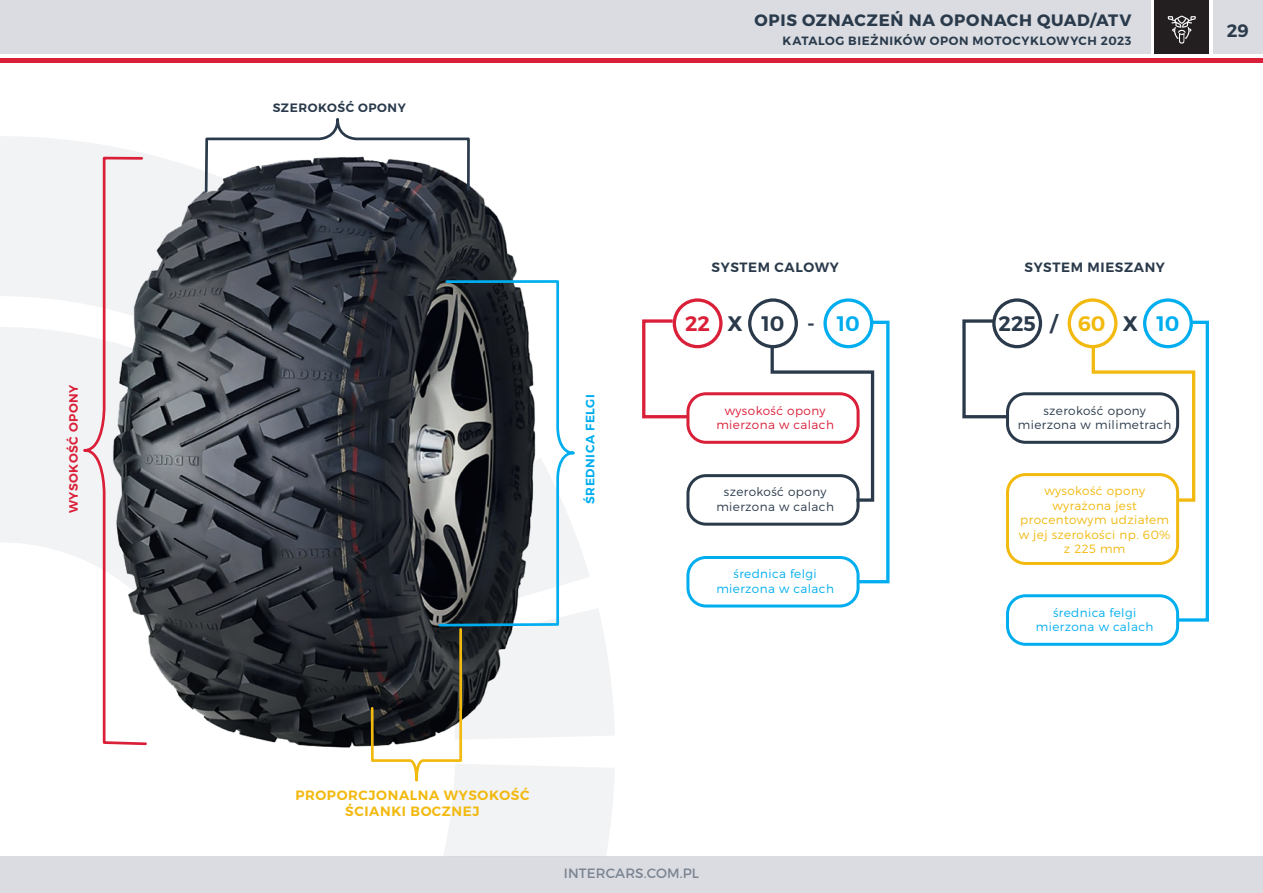
<style>
.page{position:relative;width:1263px;height:893px;background:#fff}
.page>*{position:absolute;margin:0;border:0;box-sizing:border-box;transform-origin:0 0}
.MODEL_BIEZ{font:600 21px "Montserrat";color:#2a3a4b}
.MODEL_BIEZ-2{font:600 21px "Montserrat";color:#00aeef}
.MODEL_BIEZ-3{font:600 21px "Montserrat";color:#da1f38}
.MODEL_BIEZ-4{font:600 21px "Montserrat";color:#f2b90f}
.t1{font:600 18px "Montserrat";color:#2a3a4b}
.t2{font:700 16.5px "Montserrat";letter-spacing:.045em;color:#2a3a4b}
.Tekst_TAB{font:600 13.5px/16.2px "Montserrat";letter-spacing:.045em;color:#f2b90f;text-align:center}
.Tekst_TAB-2{font:600 13.5px "Montserrat";letter-spacing:.045em;color:#2a3a4b}
.t3{font:13.5px "Montserrat";letter-spacing:.01em;color:#7b8492}
.Tekst_TAB-3{font:600 12.15px "Montserrat";letter-spacing:.045em;color:#2a3a4b}
.Tekst_TAB-4{font:600 12.15px "Montserrat";letter-spacing:.045em;color:#da1f38}
.Tekst_TAB-5{font:600 12.15px "Montserrat";letter-spacing:.045em;color:#00aeef}
.Tekst_TAB-6{font:300 12px/14.4px "Montserrat";letter-spacing:.035em;color:#f2b90f;text-align:center}
.Tekst_TAB-7{font:300 12px/14.4px "Montserrat";letter-spacing:.035em;color:#2a3a4b;text-align:center}
.Tekst_TAB-8{font:300 12px "Montserrat";letter-spacing:.035em;color:#00aeef}
.t4{font:600 12px "Montserrat";letter-spacing:.05em;color:#2a3a4b}
.Tekst_TAB-9{font:300 12px/14.4px "Montserrat";letter-spacing:.035em;color:#da1f38;text-align:center}
</style>
<div class="page">
<div style="left:0;top:0;width:1150px;height:54px;background:#dadce1"></div>
<div style="left:0;top:856px;width:1263px;height:37px;background:#dadce1"></div>
<div style="left:1213px;top:0;width:50px;height:54px;background:#dadce1"></div>
<div style="left:0;top:136px;width:94px;height:167px;background:#f2f3f5"></div>
<div style="left:0;top:327px;width:82px;height:232px;background:#f2f3f5"></div>
<div style="left:1154px;top:0;width:55px;height:54px;background:#231f20"></div>
<svg style="left:1167px;top:16px;width:29px;height:28px"></svg>
<div style="left:0;top:58px;width:1263px;height:5px;background:#da1f38"></div>
<img style="left:94px;top:144px;width:423px;height:604px">
<svg style="left:203px;top:118px;width:268px;height:76px"></svg>
<svg style="left:369px;top:458px;width:246px;height:398px"></svg>
<svg style="left:82px;top:155px;width:66px;height:592px"></svg>
<svg style="left:437px;top:279px;width:139px;height:349px"></svg>
<div style="left:686px;top:392px;width:173px;height:52px;border:3px solid #da1f38;border-radius:18px"></div>
<div style="left:686px;top:474px;width:173px;height:52px;border:3px solid #2a3a4b;border-radius:18px"></div>
<div style="left:686px;top:556px;width:173px;height:51px;border:3px solid #00aeef;border-radius:18px"></div>
<div style="left:673px;top:298px;width:49px;height:50px;border:3px solid #da1f38;border-radius:50%"></div>
<div style="left:748px;top:298px;width:50px;height:50px;border:3px solid #2a3a4b;border-radius:50%"></div>
<svg style="left:825px;top:300px;width:47px;height:47px"></svg>
<div style="left:823px;top:298px;width:50px;height:50px;border:3px solid #00aeef;border-radius:50%"></div>
<svg style="left:642px;top:318px;width:50px;height:102px"></svg>
<svg style="left:769px;top:319px;width:121px;height:266px"></svg>
<div style="left:1006px;top:392px;width:173px;height:52px;border:3px solid #2a3a4b;border-radius:18px"></div>
<div style="left:1006px;top:473px;width:173px;height:92px;border:3px solid #f2b90f;border-radius:18px"></div>
<div style="left:1006px;top:594px;width:173px;height:52px;border:3px solid #00aeef;border-radius:18px"></div>
<div style="left:992px;top:298px;width:50px;height:50px;border:3px solid #2a3a4b;border-radius:50%"></div>
<div style="left:1068px;top:298px;width:49px;height:50px;border:3px solid #f2b90f;border-radius:50%"></div>
<div style="left:1143px;top:298px;width:50px;height:50px;border:3px solid #00aeef;border-radius:50%"></div>
<svg style="left:962px;top:318px;width:50px;height:102px"></svg>
<svg style="left:1090px;top:319px;width:119px;height:304px"></svg>
<p class="Tekst_TAB-3" style="left:273px;top:100px;width:135px">SZEROKOŚĆ OPONY</p>
<p class="Tekst_TAB-4" style="left:66px;top:513px;width:130px;rotate:-90deg">WYSOKOŚĆ OPONY</p>
<p class="Tekst_TAB-5" style="left:582px;top:504px;width:111px;rotate:-90deg">ŚREDNICA FELGI</p>
<h3 class="t2" style="left:754px;top:10px;width:379px">OPIS OZNACZEŃ NA OPONACH QUAD/ATV</h3>
<p class="t4" style="left:782px;top:34px;width:350px">KATALOG BIEŻNIKÓW OPON MOTOCYKLOWYCH 2023</p>
<h2 class="t1" style="left:1227px;top:19px;width:24px">29</h2>
<p class="Tekst_TAB-2" style="left:711px;top:259px;width:129px">SYSTEM CALOWY</p>
<p class="Tekst_TAB-2" style="left:1024px;top:259px;width:142px">SYSTEM MIESZANY</p>
<p class="MODEL_BIEZ-3" style="left:685px;top:310px;width:27px">22</p>
<p class="MODEL_BIEZ" style="left:727px;top:310px;width:17px">X</p>
<p class="MODEL_BIEZ" style="left:761px;top:310px;width:25px">10</p>
<p class="MODEL_BIEZ" style="left:807px;top:310px;width:9px">-</p>
<p class="MODEL_BIEZ-2" style="left:837px;top:310px;width:25px">10</p>
<p class="MODEL_BIEZ" style="left:998px;top:310px;width:39px">225</p>
<p class="MODEL_BIEZ" style="left:1050px;top:310px;width:9px">/</p>
<p class="MODEL_BIEZ-4" style="left:1078px;top:310px;width:29px">60</p>
<p class="MODEL_BIEZ" style="left:1123px;top:310px;width:17px">X</p>
<p class="MODEL_BIEZ-2" style="left:1156px;top:310px;width:25px">10</p>
<p class="Tekst_TAB-9" style="left:716px;top:403px;width:119px">wysokość opony mierzona w calach</p>
<p class="Tekst_TAB-7" style="left:1018px;top:403px;width:155px">szerokość opony mierzona w milimetrach</p>
<p class="Tekst_TAB-7" style="left:716px;top:485px;width:119px">szerokość opony mierzona w calach</p>
<p class="Tekst_TAB-6" style="left:1044px;top:484px;width:102px">wysokość opony</p>
<p class="Tekst_TAB-6" style="left:1019px;top:498px;width:153px">wyrażona jest procentowym udziałem w jej szerokości np. 60% z 225 mm</p>
<p class="Tekst_TAB-8" style="left:733px;top:567px;width:85px">średnica felgi</p>
<p class="Tekst_TAB-8" style="left:716px;top:581px;width:119px">mierzona w calach</p>
<p class="Tekst_TAB-8" style="left:1053px;top:605px;width:85px">średnica felgi</p>
<p class="Tekst_TAB-8" style="left:1036px;top:619px;width:119px">mierzona w calach</p>
<p class="Tekst_TAB" style="left:295px;top:787px;width:236px">PROPORCJONALNA WYSOKOŚĆ<br>ŚCIANKI BOCZNEJ</p>
<p class="t3" style="left:564px;top:864px;width:137px">INTERCARS.COM.PL</p>
</div>
